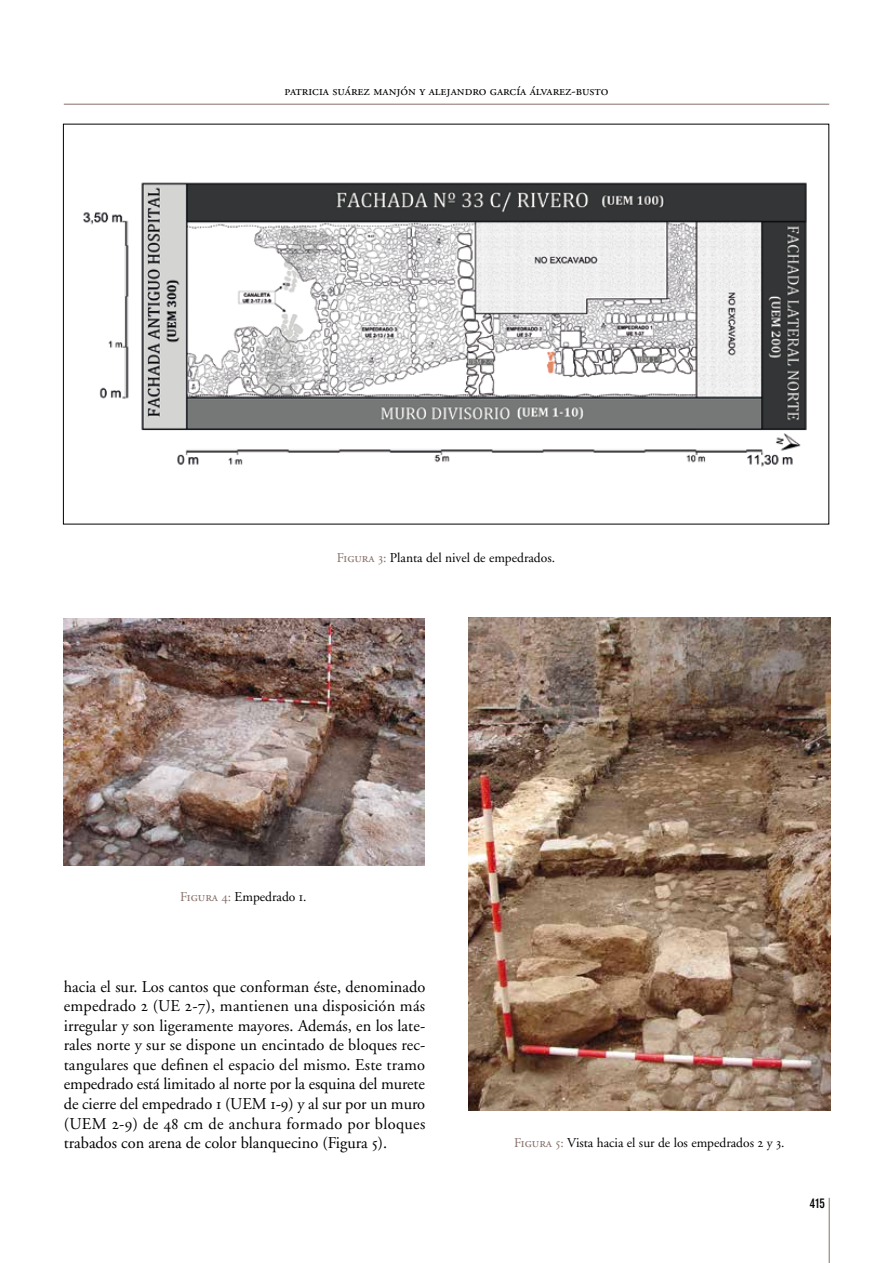
<style>
.page{position:relative;width:893px;height:1263px;background:#fff}
.page>*{position:absolute;margin:0;border:0;box-sizing:border-box;transform-origin:0 0}
.t1{font:16.5px/19.5px "Adobe Garamond";color:#000;text-align:justify}
.t2{font:13.5px "Adobe Garamond";color:#000}
.t3{font:13.5px "Adobe Garamond Regular SC";color:#000}
.t4{font:700 condensed 13.5px "DIN Neuzeit Grotesk";color:#000}
.s1{font-family:"Adobe Garamond Regular SC";color:#867069}
.s2{font-family:"Adobe Garamond Regular SC"}
</style>
<div class="page">
<hr style="left:64px;top:104px;width:765px;height:1px;background:#867069">
<hr style="left:829px;top:1198px;width:1px;height:65px;background:#867069">
<img style="left:83px;top:182px;width:724px;height:285px">
<img style="left:63px;top:618px;width:361px;height:248px">
<img style="left:469px;top:617px;width:361px;height:493px">
<p class="t3" style="left:285px;top:83px;width:325px">patricia suárez manjón y alejandro garcía álvarez-busto</p>
<p class="t2" style="left:337px;top:550px;width:220px"><span class="s1">Figura 3:</span> Planta del nivel de empedrados.</p>
<p class="t2" style="left:180px;top:890px;width:128px"><span class="s1">Figura 4:</span> Empedrado <span class="s2">1</span>.</p>
<p class="t1" style="left:64px;top:977px;width:363px">hacia el sur. Los cantos que conforman éste, denominado empedrado <span class="s2">2</span> (UE <span class="s2">2</span>-<span class="s2">7</span>), mantienen una disposición más irregular y son ligeramente mayores. Además, en los late&shy;rales norte y sur se dispone un encintado de bloques rec&shy;tangulares que definen el espacio del mismo. Este tramo empedrado está limitado al norte por la esquina del murete de cierre del empedrado <span class="s2">1</span> (UEM <span class="s2">1</span>-<span class="s2">9</span>) y al sur por un muro (UEM <span class="s2">2</span>-<span class="s2">9</span>) de <span class="s2">48</span> cm de anchura formado por bloques trabados con arena de color blanquecino (Figura <span class="s2">5</span>).</p>
<p class="t2" style="left:514px;top:1136px;width:272px"><span class="s1">Figura 5:</span> Vista hacia el sur de los empedrados <span class="s2">2</span> y <span class="s2">3</span>.</p>
<p class="t4" style="left:810px;top:1195px;width:17px">415</p>
</div>
